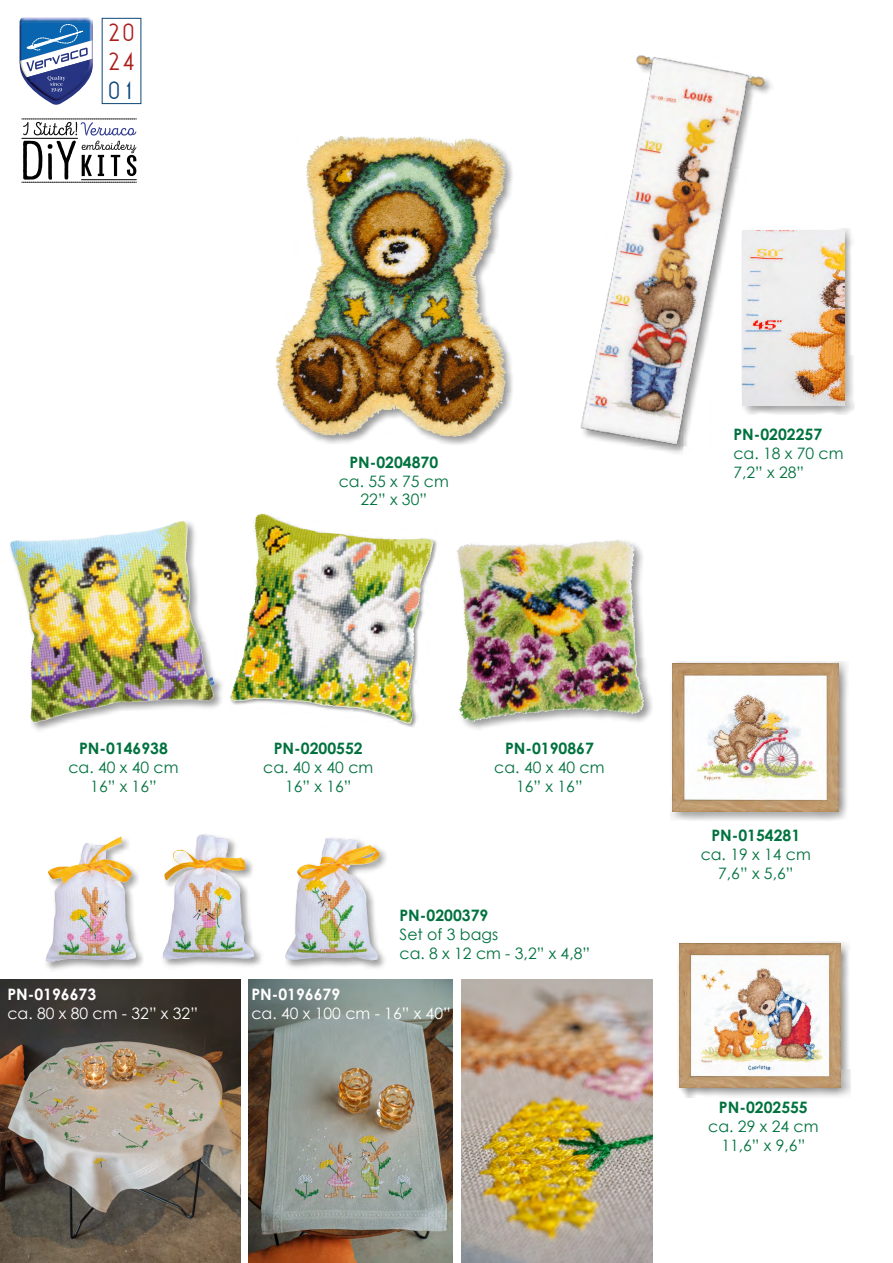
<style>
.page{position:relative;width:893px;height:1263px;background:#fff}
.page>*{position:absolute;margin:0;border:0;box-sizing:border-box;transform-origin:0 0}
.t1{font:24px/28.8px "LT Oksana";color:#ac1d1a}
.t2{font:24px "LT Oksana";color:#0c4779}
.t3{font:15.75px/18.9px "Century Gothic";color:#00723e;text-align:center}
.t4{font:700 15.75px "Century Gothic";color:#00723e}
.t5{font:15.75px "Century Gothic";color:#fff}
.t6{font:700 15.75px "Century Gothic";color:#fff}
</style>
<div class="page">
<img style="left:21px;top:18px;width:70px;height:1px">
<svg style="left:20px;top:19px;width:73px;height:86px"></svg>
<svg style="left:22px;top:119px;width:115px;height:64px"></svg>
<hr style="left:81px;top:179px;width:55px;height:1px;background:#000">
<div style="left:102px;top:18px;width:39px;height:86px;border:1px solid #0c4779"></div>
<div style="left:8px;top:519px;width:217px;height:213px;background:#000;opacity:.4"></div>
<img style="left:121px;top:521px;width:61px;height:13px">
<div style="left:229px;top:513px;width:209px;height:216px;background:#000;opacity:.4"></div>
<img style="left:251px;top:514px;width:11px;height:96px">
<img style="left:580px;top:55px;width:192px;height:399px">
<div style="left:677px;top:941px;width:174px;height:156px;background:#000;opacity:.4"></div>
<img style="left:679px;top:943px;width:162px;height:144px">
<div style="left:274px;top:134px;width:242px;height:313px;background:#000;opacity:.4"></div>
<img style="left:306px;top:137px;width:33px;height:88px">
<div style="left:454px;top:538px;width:201px;height:194px;background:#000;opacity:.4"></div>
<img style="left:547px;top:539px;width:70px;height:8px">
<img style="left:0;top:980px;width:240px;height:283px">
<img style="left:248px;top:980px;width:204px;height:283px">
<img style="left:461px;top:980px;width:191px;height:283px">
<div style="left:671px;top:661px;width:178px;height:160px;background:#000;opacity:.4"></div>
<img style="left:673px;top:663px;width:166px;height:148px">
<div style="left:44px;top:835px;width:102px;height:137px;background:#000;opacity:.4"></div>
<img style="left:84px;top:837px;width:36px;height:14px">
<div style="left:161px;top:832px;width:103px;height:137px;background:#000;opacity:.4"></div>
<img style="left:173px;top:834px;width:29px;height:29px">
<div style="left:283px;top:836px;width:106px;height:134px;background:#000;opacity:.4"></div>
<img style="left:297px;top:838px;width:30px;height:41px">
<div style="left:741px;top:228px;width:113px;height:187px;background:#000;opacity:.4"></div>
<img style="left:743px;top:230px;width:101px;height:175px">
<h1 class="t1" style="left:107px;top:17px;width:30px">20<br>24</h1>
<h1 class="t2" style="left:107px;top:71px;width:30px">01</h1>
<p class="t4" style="left:349px;top:452px;width:90px">PN-0204870</p>
<p class="t3" style="left:339px;top:471px;width:112px">ca. 55 x 75 cm<br>22” x 30”</p>
<p class="t4" style="left:79px;top:738px;width:90px">PN-0146938</p>
<p class="t3" style="left:68px;top:757px;width:112px">ca. 40 x 40 cm<br>16” x 16”</p>
<p class="t6" style="left:7px;top:984px;width:90px">PN-0196673</p>
<p class="t5" style="left:7px;top:1003px;width:192px">ca. 80 x 80 cm - 32” x 32”</p>
<p class="t4" style="left:274px;top:738px;width:90px">PN-0200552</p>
<p class="t3" style="left:263px;top:757px;width:112px">ca. 40 x 40 cm<br>16” x 16”</p>
<p class="t4" style="left:505px;top:738px;width:90px">PN-0190867</p>
<p class="t3" style="left:494px;top:757px;width:112px">ca. 40 x 40 cm<br>16” x 16”</p>
<p class="t4" style="left:399px;top:905px;width:90px">PN-0200379</p>
<p class="t3" style="left:399px;top:924px;width:192px;text-align:left">Set of 3 bags<br>ca. 8 x 12 cm - 3,2” x 4,8”</p>
<p class="t6" style="left:251px;top:984px;width:90px">PN-0196679</p>
<p class="t5" style="left:251px;top:1003px;width:201px">ca. 40 x 100 cm - 16” x 40”</p>
<p class="t4" style="left:733px;top:425px;width:90px">PN-0202257</p>
<p class="t3" style="left:733px;top:444px;width:112px;text-align:left">ca. 18 x 70 cm<br>7,2” x 28”</p>
<p class="t4" style="left:711px;top:825px;width:90px">PN-0154281</p>
<p class="t3" style="left:701px;top:844px;width:112px">ca. 19 x 14 cm<br>7,6” x 5,6”</p>
<p class="t4" style="left:719px;top:1097px;width:90px">PN-0202555</p>
<p class="t3" style="left:708px;top:1116px;width:112px">ca. 29 x 24 cm<br>11,6” x 9,6”</p>
</div>
